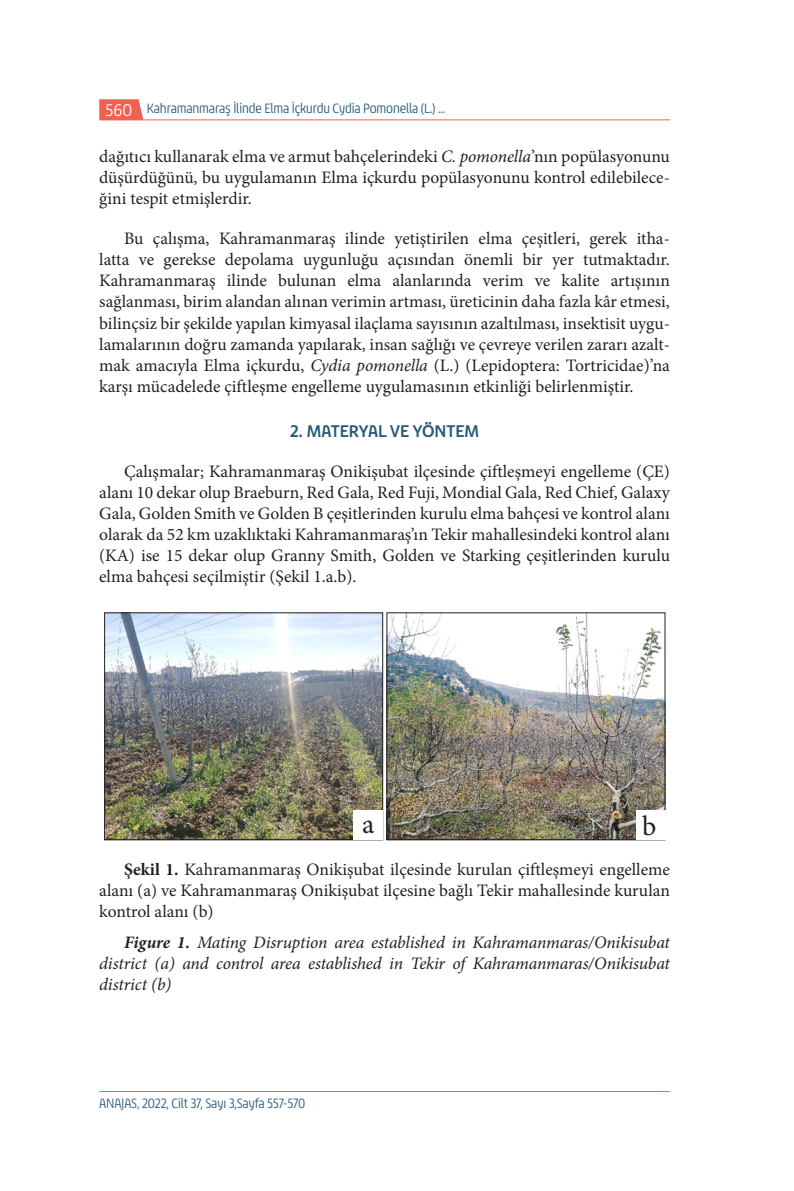
<style>
.page{position:relative;width:794px;height:1191px;background:#fff}
.page>*{position:absolute;margin:0;border:0;box-sizing:border-box;transform-origin:0 0}
.Anan_Metin{font:28px "Minion Pro";color:#231f20}
.Anan_Metin-2{font:17.5px/21px "Minion Pro";color:#231f20;text-align:justify}
.Anan_Metin-3{font:italic 17.5px/21px "Minion Pro";letter-spacing:-.01em;color:#231f20;text-align:justify}
.Sayfa_İçi_Başlık{font:17.5px "Chypre Nor Bol";color:#275a77}
.t1{font:14px "Chypre Con Boo";letter-spacing:-.01em;color:#275a77}
.s1{font-family:"Chypre Nor Boo";font-size:17.5px;color:#fff}
.s2{font-style:italic}
.s3{font-weight:700}
</style>
<div class="page">
<hr style="left:99px;top:1091px;width:571px;height:1px;background:#f16153">
<svg style="left:99px;top:99px;width:44px;height:21px"></svg>
<hr style="left:99px;top:120px;width:571px;height:1px;background:#f16153">
<img style="left:106px;top:614px;width:275px;height:224px">
<div style="left:104px;top:612px;width:279px;height:228px;border:1px solid #231f20"></div>
<img style="left:388px;top:614px;width:275px;height:224px">
<div style="left:386px;top:612px;width:279px;height:228px;border:1px solid #231f20"></div>
<div style="left:353px;top:810px;width:30px;height:30px;background:#fff"></div>
<div style="left:635px;top:810px;width:30px;height:30px;background:#fff"></div>
<p class="t1" style="left:105px;top:100px;width:341px"><span class="s1">560</span> Kahramanmaraş İlinde Elma İçkurdu Cydia Pomonella (L.) ...</p>
<p class="Anan_Metin-2" style="left:99px;top:146px;width:572px">dağıtıcı kullanarak elma ve armut bahçelerindeki <span class="s2">C. pomonella</span>’nın popülasyonunu düşürdüğünü, bu uygulamanın Elma içkurdu popülasyonunu kontrol edilebilece&shy;ğini tespit etmişlerdir.</p>
<p class="Anan_Metin-2" style="left:99px;top:228px;width:572px;text-indent:25px">Bu çalışma, Kahramanmaraş ilinde yetiştirilen elma çeşitleri, gerek itha&shy;latta ve gerekse depolama uygunluğu açısından önemli bir yer tutmaktadır.<br>Kahramanmaraş ilinde bulunan elma alanlarında verim ve kalite artışının sağlanması, birim alandan alınan verimin artması, üreticinin daha fazla kâr etmesi, bilinçsiz bir şekilde yapılan kimyasal ilaçlama sayısının azaltılması, insektisit uygu&shy;lamalarının doğru zamanda yapılarak, insan sağlığı ve çevreye verilen zararı azalt&shy;mak amacıyla Elma içkurdu, <span class="s2">Cydia pomonella</span> (L.) (Lepidoptera: Tortricidae)’na karşı mücadelede çiftleşme engelleme uygulamasının etkinliği belirlenmiştir.</p>
<p class="Sayfa_İçi_Başlık" style="left:290px;top:420px;width:191px">2. MATERYAL VE YÖNTEM</p>
<p class="Anan_Metin-2" style="left:99px;top:461px;width:572px;text-indent:25px">Çalışmalar; Kahramanmaraş Onikişubat ilçesinde çiftleşmeyi engelleme (ÇE) alanı 10 dekar olup Braeburn, Red Gala, Red Fuji, Mondial Gala, Red Chief, Galaxy Gala, Golden Smith ve Golden B çeşitlerinden kurulu elma bahçesi ve kontrol alanı olarak da 52 km uzaklıktaki Kahramanmaraş’ın Tekir mahallesindeki kontrol alanı (KA) ise 15 dekar olup Granny Smith, Golden ve Starking çeşitlerinden kurulu elma bahçesi seçilmiştir (Şekil 1.a.b).</p>
<p class="Anan_Metin" style="left:362px;top:805px;width:14px">a</p>
<p class="Anan_Metin" style="left:642px;top:807px;width:16px">b</p>
<p class="Anan_Metin-2" style="left:99px;top:859px;width:572px;text-indent:25px"><span class="s3">Şekil 1.</span> Kahramanmaraş Onikişubat ilçesinde kurulan çiftleşmeyi engelleme alanı (a) ve Kahramanmaraş Onikişubat ilçesine bağlı Tekir mahallesinde kurulan kontrol alanı (b)</p>
<p class="Anan_Metin-3" style="left:99px;top:932px;width:572px;text-indent:25px"><span class="s3">Figure 1.</span> Mating Disruption area established in Kahramanmaras/Onikisubat district (a) and control area established in Tekir of Kahramanmaras/Onikisubat district (b)</p>
<p class="t1" style="left:99px;top:1095px;width:208px">ANAJAS, 2022, Cilt 37, Sayı 3,Sayfa 557-570</p>
</div>
